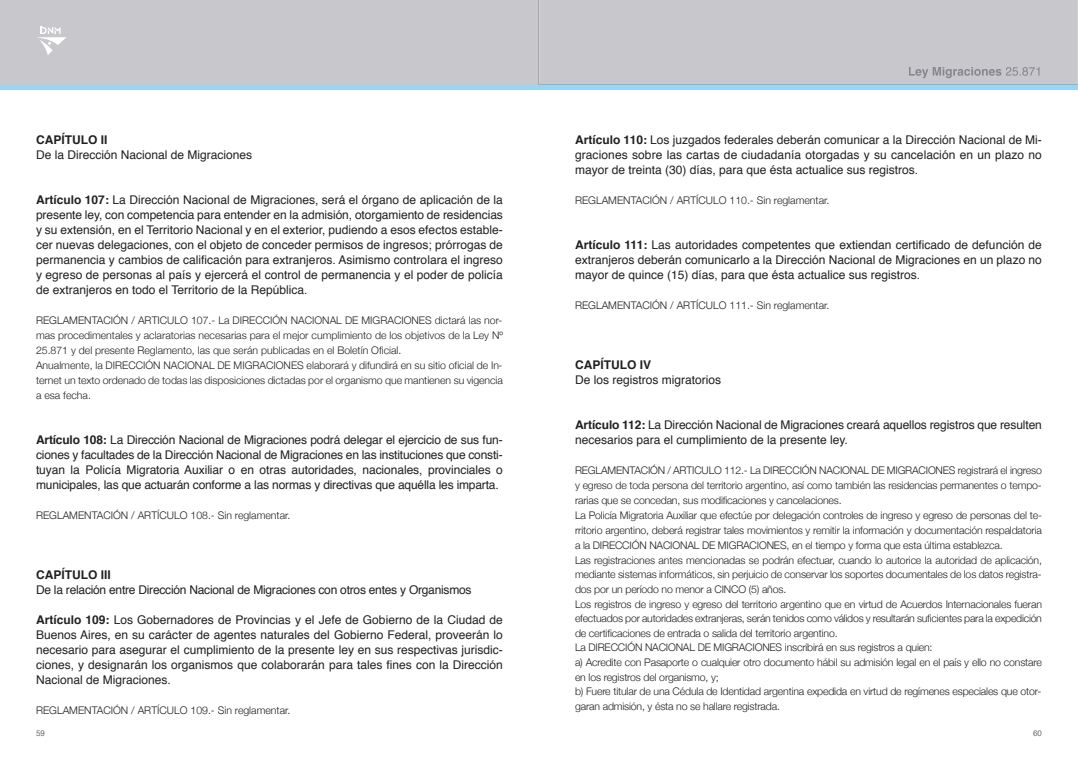
<style>
.page{position:relative;width:1078px;height:766px;background:#fff}
.page>*{position:absolute;margin:0;border:0;box-sizing:border-box;transform-origin:0 0}
.t1{font:12px/15px "Helvetica";color:#231f20;text-align:justify}
.t2{font:12px "Helvetica";letter-spacing:-.02em;color:#231f20}
.t3{font:700 12px "Helvetica";color:#231f20}
.t4{font:300 10.5px/14.7px "Helvetica Neue";letter-spacing:-.015em;color:#231f20}
.t5{font:8px "Helvetica";color:#696b73}
.s1{font-weight:700}
</style>
<div class="page">
<div style="left:1px;top:84px;width:538px;height:5px;background:#9ad5f4"></div>
<div style="left:0;top:0;width:538px;height:84px;background:#c7c7cc"></div>
<svg style="left:37px;top:27px;width:30px;height:28px"></svg>
<div style="left:538px;top:84px;width:539px;height:5px;background:#9ad5f4"></div>
<div style="left:539px;top:0;width:538px;height:84px;background:#c7c7cc"></div>
<svg style="left:908px;top:67px;width:64px;height:11px"></svg>
<svg style="left:1005px;top:67px;width:34px;height:9px"></svg>
<hr style="left:538px;top:0;width:1px;height:84px;background:#a7a8af">
<hr style="left:538px;top:84px;width:539px;height:1px;background:#8eb2c7">
<p class="t3" style="left:36px;top:134px;width:73px">CAPÍTULO II</p>
<p class="t1" style="left:36px;top:148px;width:218px">De la Dirección Nacional de Migraciones</p>
<p class="t1" style="left:36px;top:193px;width:468px"><span class="s1">Artículo 107:</span> La Dirección Nacional de Migraciones, será el órgano de aplicación de la presente ley, con competencia para entender en la admisión, otorgamiento de residencias y su extensión, en el Territorio Nacional y en el exterior, pudiendo a esos efectos estable&shy;cer nuevas delegaciones, con el objeto de conceder permisos de ingresos; prórrogas de permanencia y cambios de calificación para extranjeros. Asimismo controlara el ingreso y egreso de personas al país y ejercerá el control de permanencia y el poder de policía de extranjeros en todo el Territorio de la República.</p>
<p class="t4" style="left:36px;top:312px;width:468px;line-height:15px">REGLAMENTACIÓN / ARTICULO 107.- La DIRECCIÓN NACIONAL DE MIGRACIONES dictará las nor&shy;mas procedimentales y aclaratorias necesarias para el mejor cumplimiento de los objetivos de la Ley Nº 25.871 y del presente Reglamento, las que serán publicadas en el Boletín Oficial.<br>Anualmente, la DIRECCIÓN NACIONAL DE MIGRACIONES elaborará y difundirá en su sitio oficial de In&shy;ternet un texto ordenado de todas las disposiciones dictadas por el organismo que mantienen su vigencia a esa fecha.</p>
<p class="t1" style="left:36px;top:433px;width:468px"><span class="s1">Artículo 108:</span> La Dirección Nacional de Migraciones podrá delegar el ejercicio de sus fun&shy;ciones y facultades de la Dirección Nacional de Migraciones en las instituciones que consti&shy;tuyan la Policía Migratoria Auxiliar o en otras autoridades, nacionales, provinciales o municipales, las que actuarán conforme a las normas y directivas que aquélla les imparta.</p>
<p class="t4" style="left:36px;top:507px;width:256px">REGLAMENTACIÓN / ARTÍCULO 108.- Sin reglamentar.</p>
<p class="t3" style="left:36px;top:569px;width:76px">CAPÍTULO III</p>
<p class="t2" style="left:36px;top:584px;width:437px">De la relación entre Dirección Nacional de Migraciones con otros entes y Organismos</p>
<p class="t1" style="left:36px;top:613px;width:468px"><span class="s1">Artículo 109:</span> Los Gobernadores de Provincias y el Jefe de Gobierno de la Ciudad de Buenos Aires, en su carácter de agentes naturales del Gobierno Federal, proveerán lo necesario para asegurar el cumplimiento de la presente ley en sus respectivas jurisdic&shy;ciones, y designarán los organismos que colaborarán para tales fines con la Dirección Nacional de Migraciones.</p>
<p class="t4" style="left:36px;top:702px;width:256px">REGLAMENTACIÓN / ARTÍCULO 109.- Sin reglamentar.</p>
<p class="t1" style="left:575px;top:133px;width:468px"><span class="s1">Artículo 110:</span> Los juzgados federales deberán comunicar a la Dirección Nacional de Mi&shy;graciones sobre las cartas de ciudadanía otorgadas y su cancelación en un plazo no mayor de treinta (30) días, para que ésta actualice sus registros.</p>
<p class="t4" style="left:575px;top:192px;width:256px">REGLAMENTACIÓN / ARTÍCULO 110.- Sin reglamentar.</p>
<p class="t1" style="left:575px;top:238px;width:468px"><span class="s1">Artículo 111:</span> Las autoridades competentes que extiendan certificado de defunción de extranjeros deberán comunicarlo a la Dirección Nacional de Migraciones en un plazo no mayor de quince (15) días, para que ésta actualice sus registros.</p>
<p class="t4" style="left:575px;top:297px;width:256px">REGLAMENTACIÓN / ARTÍCULO 111.- Sin reglamentar.</p>
<p class="t3" style="left:575px;top:359px;width:78px">CAPÍTULO IV</p>
<p class="t1" style="left:575px;top:373px;width:148px">De los registros migratorios</p>
<p class="t1" style="left:575px;top:418px;width:468px"><span class="s1">Artículo 112:</span> La Dirección Nacional de Migraciones creará aquellos registros que resulten necesarios para el cumplimiento de la presente ley.</p>
<p class="t4" style="left:575px;top:462px;width:468px">REGLAMENTACIÓN / ARTICULO 112.- La DIRECCIÓN NACIONAL DE MIGRACIONES registrará el ingreso y egreso de toda persona del territorio argentino, así como también las residencias permanentes o tempo&shy;rarias que se concedan, sus modificaciones y cancelaciones.<br>La Policía Migratoria Auxiliar que efectúe por delegación controles de ingreso y egreso de personas del te&shy;rritorio argentino, deberá registrar tales movimientos y remitir la información y documentación respaldatoria a la DIRECCIÓN NACIONAL DE MIGRACIONES, en el tiempo y forma que esta última establezca.<br>Las registraciones antes mencionadas se podrán efectuar, cuando lo autorice la autoridad de aplicación, mediante sistemas informáticos, sin perjuicio de conservar los soportes documentales de los datos registra&shy;dos por un período no menor a CINCO (5) años.<br>Los registros de ingreso y egreso del territorio argentino que en virtud de Acuerdos Internacionales fueran efectuados por autoridades extranjeras, serán tenidos como válidos y resultarán suficientes para la expedición de certificaciones de entrada o salida del territorio argentino.<br>La DIRECCIÓN NACIONAL DE MIGRACIONES inscribirá en sus registros a quien:<br>a) Acredite con Pasaporte o cualquier otro documento hábil su admisión legal en el país y ello no constare en los registros del organismo, y;<br>b) Fuere titular de una Cédula de Identidad argentina expedida en virtud de regímenes especiales que otor&shy;garan admisión, y ésta no se hallare registrada.</p>
<p class="t5" style="left:36px;top:729px;width:10px">59</p>
<p class="t5" style="left:1032px;top:729px;width:10px">60</p>
</div>
